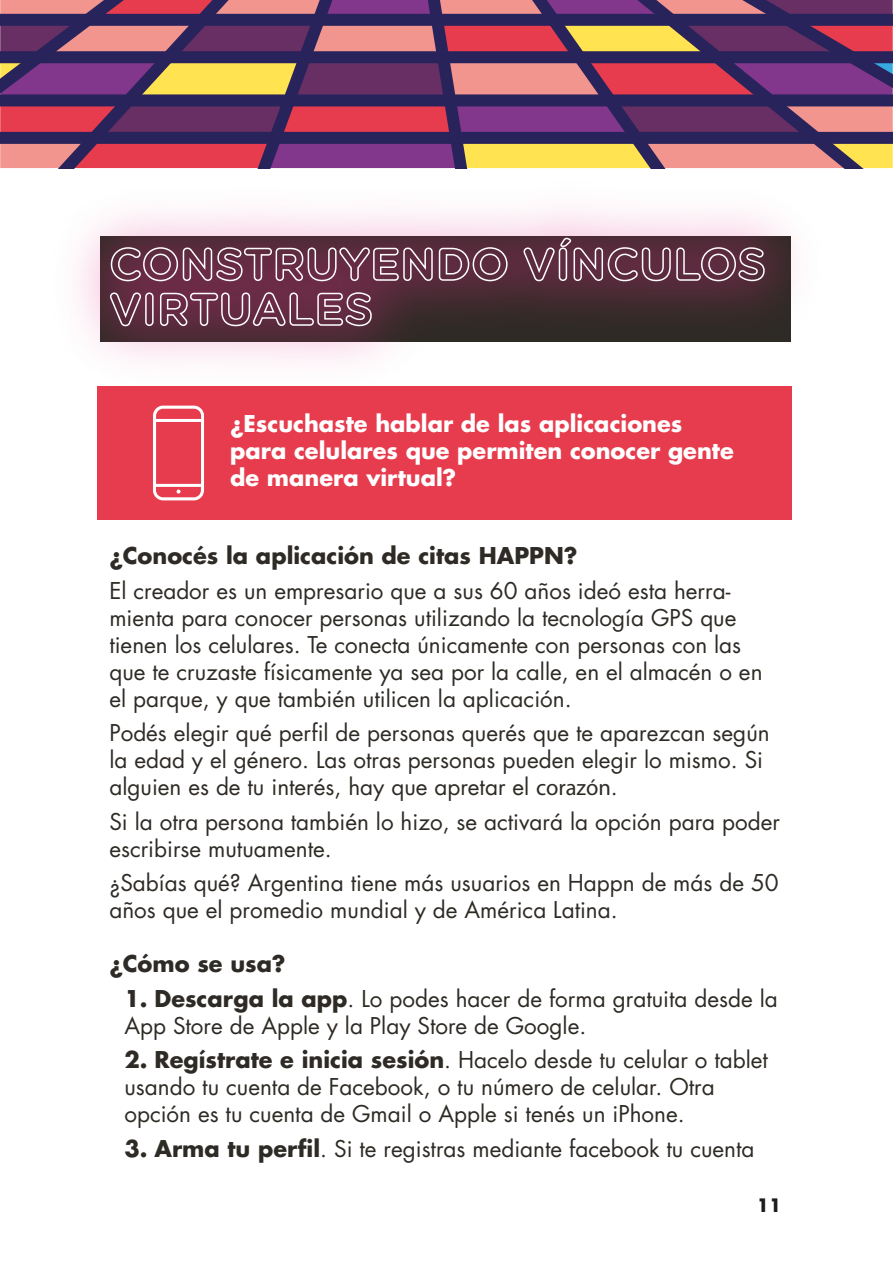
<style>
.page{position:relative;width:893px;height:1263px;background:#fff}
.page>*{position:absolute;margin:0;border:0;box-sizing:border-box;transform-origin:0 0}
.t1{font:22.5px/27px "Futura Std";color:#2e2a25}
.t2{font:700 22.5px/27px "Futura Std";color:#fff}
.t3{font:700 22.5px "Futura Std";color:#2e2a25}
.t4{font:700 18px "Futura Std";color:#1d1d1b}
.s1{font-family:"Myriad Pro"}
.s2{font-weight:700}
</style>
<div class="page">
<svg style="left:0;top:0;width:893px;height:168px;background:#844967"></svg>
<img style="left:31px;top:159px;width:817px;height:248px">
<img style="left:94px;top:224px;width:700px;height:129px">
<svg style="left:110px;top:246px;width:398px;height:36px;background:#7e5364"></svg>
<svg style="left:523px;top:237px;width:242px;height:45px;background:#714a59"></svg>
<svg style="left:109px;top:292px;width:33px;height:35px"></svg>
<div style="left:145px;top:292px;width:9px;height:34px;border:2px solid #fff;border-radius:3px"></div>
<svg style="left:159px;top:291px;width:213px;height:36px;background:#815366"></svg>
<div style="left:97px;top:386px;width:694px;height:134px;background:#e73c4e"></div>
<svg style="left:153px;top:406px;width:51px;height:94px"></svg>
<p class="t2" style="left:230px;top:410px;width:505px">¿Escuchaste hablar de las aplicaciones para celulares que permiten conocer gente de manera virtual?</p>
<p class="t3" style="left:109px;top:541px;width:470px">¿Conocés la aplicación de citas HAPPN?</p>
<p class="t1" style="left:109px;top:577px;width:655px">El creador es un empresario que a sus 60 años ideó esta herra&shy;mienta para conocer personas utilizando la tecnología GPS que tienen los celulares. Te conecta únicamente con personas con las que te cruzaste físicamente ya sea por la calle, en el almacén o en el parque, y que también utilicen la aplicación.</p>
<p class="t1" style="left:109px;top:720px;width:662px">Podés elegir qué perfil de personas querés que te aparezcan según la edad y el género. Las otras personas pueden elegir lo mismo. Si alguien es de tu interés, hay que apretar el <span class="s1">corazón</span>.</p>
<p class="t1" style="left:109px;top:808px;width:672px">Si la otra persona también lo hizo, se activará la opción para poder escribirse mutuamente.</p>
<p class="t1" style="left:109px;top:870px;width:671px">¿Sabías qué? Argentina tiene más usuarios en Happn de más de 50 años que el promedio mundial y de América Latina.</p>
<p class="t3" style="left:109px;top:949px;width:178px">¿Cómo se usa?</p>
<p class="t1" style="left:124px;top:985px;width:655px"><span class="s2">1. Descarga la app</span>. Lo podes hacer de forma gratuita desde la<br>App Store de Apple y la Play Store de Google.</p>
<p class="t1" style="left:124px;top:1047px;width:645px"><span class="s2">2. Regístrate e inicia sesión</span>. Hacelo desde tu celular o tablet usando tu cuenta de Facebook, o tu número de celular. Otra opción es tu cuenta de Gmail o Apple si tenés un iPhone.</p>
<p class="t1" style="left:124px;top:1135px;width:632px"><span class="s2">3. Arma tu perfil</span>. Si te registras mediante facebook tu cuenta</p>
<p class="t4" style="left:757px;top:1194px;width:26px">11</p>
</div>
